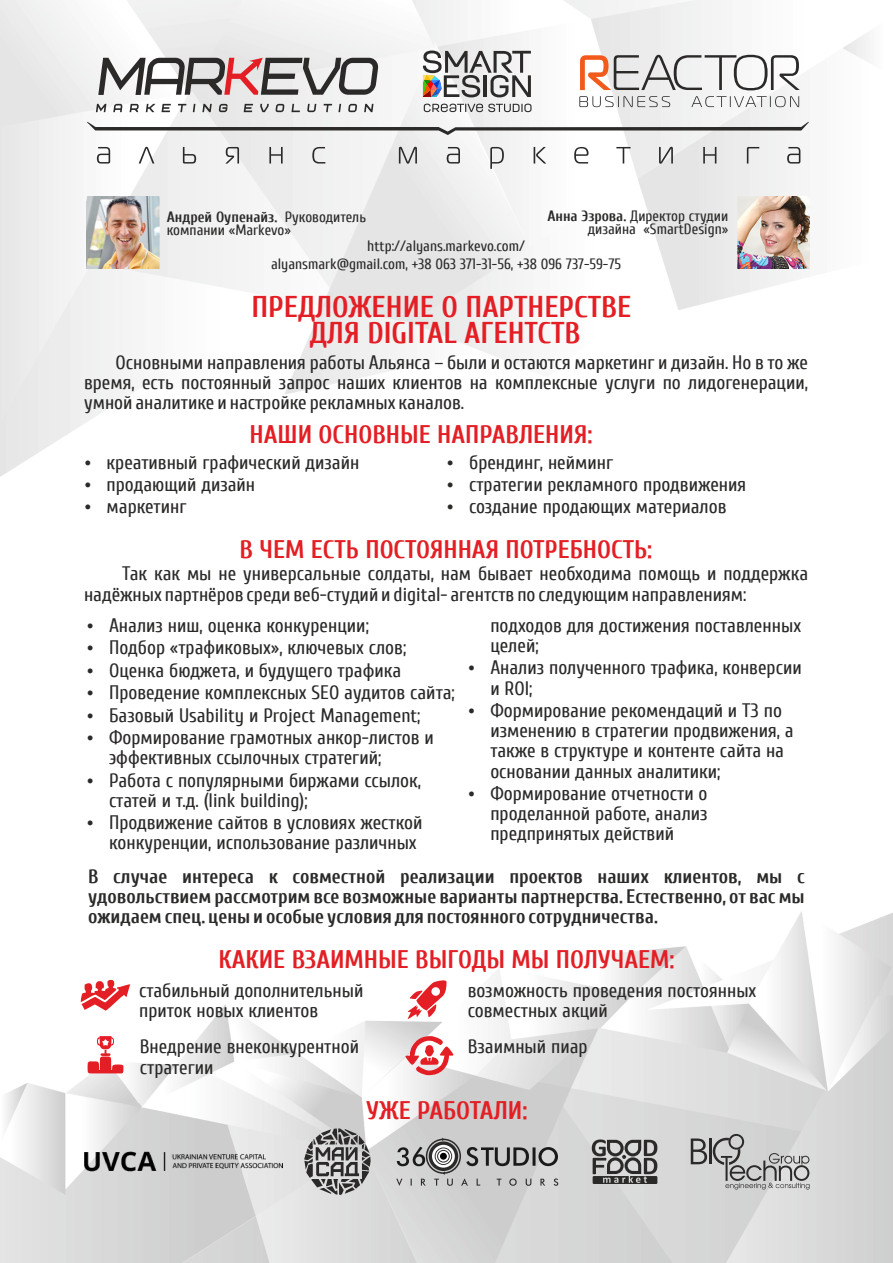
<style>
.page{position:relative;width:893px;height:1263px;background:#fff}
.page>*{position:absolute;margin:0;border:0;box-sizing:border-box;transform-origin:0 0}
.t1{font:700 30px/26px "Cuprum";color:#e31e24;text-align:center}
.t2{font:700 25.5px "Cuprum";color:#e31e24}
.t3{font:19.5px/22.4px "Cuprum";color:#2b2a29}
.t4{font:700 19.5px/20.1px "Cuprum";color:#2b2a29;text-align:justify}
.t5{font:15px/13px "Cuprum";color:#2b2a29}
.s1{font-weight:700}
</style>
<div class="page">
<img style="left:0;top:911px;width:893px;height:352px">
<svg style="left:404px;top:1036px;width:51px;height:39px"></svg>
<svg style="left:81px;top:979px;width:49px;height:32px"></svg>
<svg style="left:87px;top:1036px;width:37px;height:37px"></svg>
<svg style="left:408px;top:979px;width:38px;height:40px"></svg>
<img style="left:87px;top:196px;width:72px;height:73px">
<img style="left:737px;top:196px;width:73px;height:73px">
<svg style="left:96px;top:104px;width:277px;height:8px"></svg>
<svg style="left:98px;top:58px;width:281px;height:37px"></svg>
<svg style="left:97px;top:147px;width:703px;height:22px"></svg>
<svg style="left:87px;top:122px;width:722px;height:13px"></svg>
<svg style="left:424px;top:104px;width:107px;height:8px"></svg>
<svg style="left:423px;top:51px;width:108px;height:46px"></svg>
<svg style="left:579px;top:96px;width:220px;height:11px"></svg>
<svg style="left:580px;top:55px;width:220px;height:35px"></svg>
<svg style="left:304px;top:1128px;width:67px;height:67px;background:#979696"></svg>
<img style="left:85px;top:1151px;width:198px;height:21px">
<svg style="left:592px;top:1139px;width:65px;height:45px;background:#80807f"></svg>
<svg style="left:396px;top:1137px;width:162px;height:49px;background:#aeaeae"></svg>
<svg style="left:691px;top:1138px;width:16px;height:26px"></svg>
<hr style="left:709px;top:1138px;width:2px;height:26px;background:#2b2a29">
<svg style="left:713px;top:1134px;width:96px;height:55px;background:#b6b6b6"></svg>
<p class="t5" style="left:167px;top:211px;width:201px"><span class="s1">Андрей Оупенайз.</span> Руководитель компании «Markevo»</p>
<p class="t5" style="left:547px;top:209px;width:182px;text-align:right"><span class="s1">Анна Эзрова.</span> Директор студии дизайна «SmartDesign»</p>
<p class="t5" style="left:367px;top:239px;width:159px">http://alyans.markevo.com/</p>
<p class="t5" style="left:271px;top:258px;width:352px">alyansmark@gmail.com, +38 063 371-31-56, +38 096 737-59-75</p>
<h1 class="t1" style="left:251px;top:295px;width:381px">ПРЕДЛОЖЕНИЕ О ПАРТНЕРСТВЕ<br>ДЛЯ DIGITAL АГЕНТСТВ</h1>
<p class="t3" style="left:84px;top:353px;width:726px;line-height:20.1px;text-align:justify;text-indent:31px">Основными направления работы Альянса – были и остаются маркетинг и дизайн. Но в то же время, есть постоянный запрос наших клиентов на комплексные услуги по лидогенерации, умной аналитике и настройке рекламных каналов.</p>
<h2 class="t2" style="left:250px;top:420px;width:344px">НАШИ ОСНОВНЫЕ НАПРАВЛЕНИЯ:</h2>
<p class="t3" style="left:107px;top:451px;width:254px">креативный графический дизайн продающий дизайн<br>маркетинг</p>
<p class="t3" style="left:469px;top:451px;width:279px">брендинг, нейминг<br>стратегии рекламного продвижения создание продающих материалов</p>
<h2 class="t2" style="left:240px;top:535px;width:414px">В ЧЕМ ЕСТЬ ПОСТОЯННАЯ ПОТРЕБНОСТЬ:</h2>
<p class="t3" style="left:84px;top:564px;width:726px;line-height:20.1px;text-indent:38px">Так как мы не универсальные солдаты, нам бывает необходима помощь и поддержка надёжных партнёров среди веб-студий и digital- агентств по следующим направлениям:</p>
<p class="t3" style="left:109px;top:614px;width:347px">Анализ ниш, оценка конкуренции;<br>Подбор «трафиковых», ключевых слов; Оценка бюджета, и будущего трафика Проведение комплексных SEO аудитов сайта; Базовый Usability и Project Management; Формирование грамотных анкор-листов и</p>
<p class="t3" style="left:109px;top:747px;width:314px">эффективных ссылочных стратегий;<br>Работа с популярными биржами ссылок,</p>
<p class="t3" style="left:109px;top:789px;width:315px">статей и т.д. (link building);<br>Продвижение сайтов в условиях жесткой</p>
<p class="t3" style="left:109px;top:832px;width:309px">конкуренции, использование различных</p>
<p class="t3" style="left:490px;top:615px;width:312px;line-height:20.2px">подходов для достижения поставленных целей;</p>
<p class="t3" style="left:490px;top:658px;width:313px;line-height:20.2px">Анализ полученного трафика, конверсии и ROI;</p>
<p class="t3" style="left:490px;top:701px;width:305px;line-height:20.2px">Формирование рекомендаций и ТЗ по изменению в стратегии продвижения, а также в структуре и контенте сайта на основании данных аналитики;</p>
<p class="t3" style="left:490px;top:784px;width:219px;line-height:20.2px;text-align:justify">Формирование отчетности о проделанной работе, анализ предпринятых действий</p>
<p class="t4" style="left:88px;top:866px;width:718px">В случае интереса к совместной реализации проектов наших клиентов, мы с удовольствием рассмотрим все возможные варианты партнерства. Естественно, от вас мы ожидаем спец. цены и особые условия для постоянного сотрудничества.</p>
<h2 class="t2" style="left:219px;top:945px;width:457px">КАКИЕ ВЗАИМНЫЕ ВЫГОДЫ МЫ ПОЛУЧАЕМ:</h2>
<p class="t3" style="left:139px;top:981px;width:226px;line-height:20.1px">стабильный дополнительный приток новых клиентов</p>
<p class="t3" style="left:140px;top:1037px;width:221px;line-height:20.1px">Внедрение внеконкурентной стратегии</p>
<p class="t3" style="left:468px;top:981px;width:290px;line-height:20.1px">возможность проведения постоянных совместных акций</p>
<p class="t3" style="left:468px;top:1036px;width:121px">Взаимный пиар</p>
<h2 class="t2" style="left:366px;top:1096px;width:162px">УЖЕ РАБОТАЛИ:</h2>
</div>
